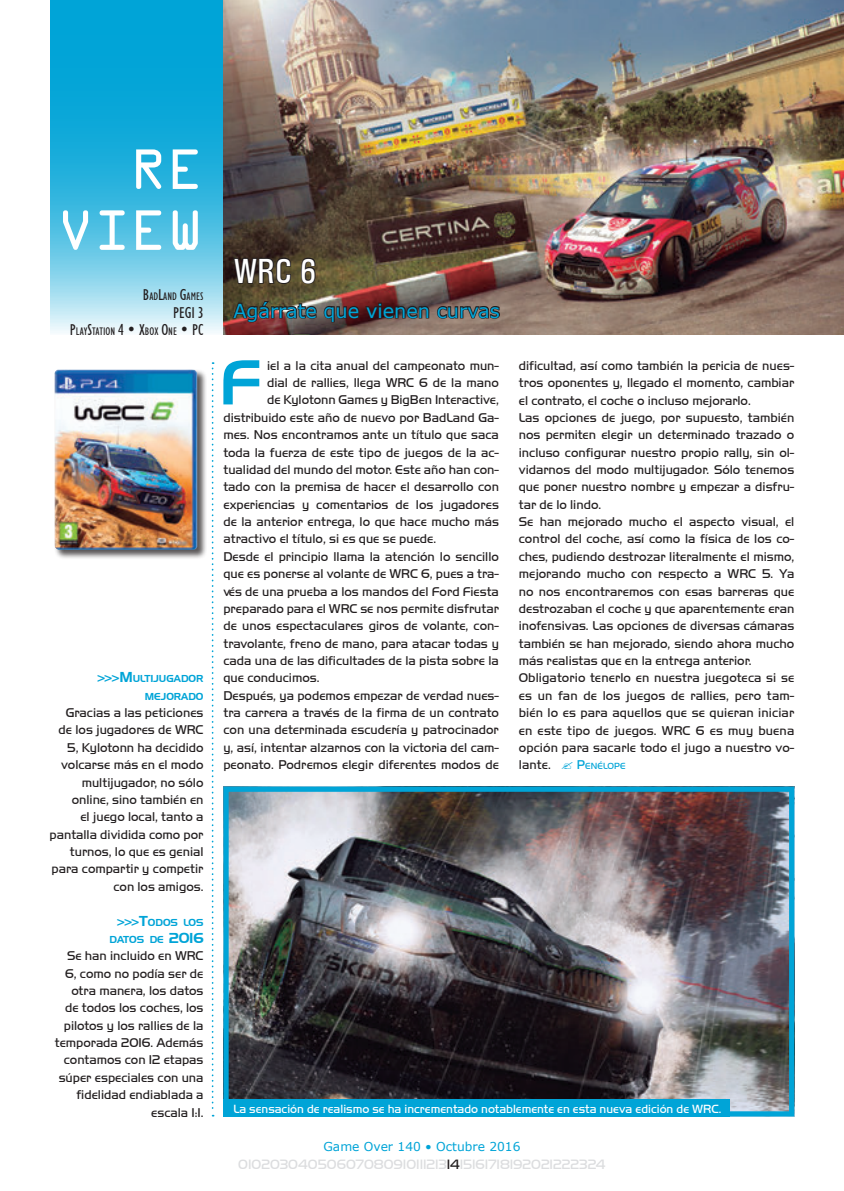
<style>
.page{position:relative;width:844px;height:1191px;background:#fff}
.page>*{position:absolute;margin:0;border:0;box-sizing:border-box;transform-origin:0 0}
.t1{font:61.43px "Handel Gothic BT";color:#00a4d7}
.t2{font:50.75px/60.9px "OCRA Std";color:#fff}
.t3{font:500 condensed 35px "Univers";color:#fff}
.t4{font:19.25px "Verdana";color:#00a4d7}
.t5{font:condensed 15.75px "Humanist 521 BT";color:#231f20}
.t6{font:14px "Handel Got D Ligh";color:#dcdddf}
.t7{font:13.12px/17.3px "Handel Got D Ligh";color:#231f20;text-align:right}
.t8{font:12.25px "Handel Got D Ligh";color:#fff}
.t9{font:12.25px "Verdana";color:#00a4d7}
.t10{font:condensed 11.03px "Humanist 521 BT";color:#231f20}
.t11{font:9.8px/17.3px "Handel Gothic BT";color:#00a4d7;text-align:right}
.t12{font:9.1px "Handel Got D Ligh";letter-spacing:.015em;color:#00a4d7}
.s1{font-size:15.75px}
.s2{font-size:12.25px}
.s3{font-size:14px}
.s4{font-size:13.12px}
.s5{color:#231f20}
</style>
<div class="page">
<svg style="left:50px;top:0;width:173px;height:333px;background:#3db9e0"></svg>
<img style="left:223px;top:0;width:620px;height:335px">
<img style="left:229px;top:792px;width:559px;height:318px">
<div style="left:223px;top:786px;width:571px;height:330px;border:5px solid #00a4d7"></div>
<img style="left:231px;top:256px;width:270px;height:67px">
<div style="left:223px;top:1099px;width:506px;height:17px;background:#00a4d7"></div>
<svg style="left:212px;top:362px;width:1px;height:754px"></svg>
<div style="left:54px;top:369px;width:153px;height:191px;background:#231f20;opacity:.75"></div>
<img style="left:54px;top:369px;width:143px;height:181px">
<h2 class="t2" style="left:57px;top:144px;width:148px;text-indent:73px">RE<br>VIEW</h2>
<p class="t10" style="left:143px;top:290px;width:62px"><span class="s1">B</span>AD<span class="s1">L</span>AND <span class="s1">G</span>AMES</p>
<p class="t5" style="left:173px;top:303px;width:32px">PEGI 3</p>
<p class="t10" style="left:70px;top:325px;width:134px"><span class="s1">P</span>LAY<span class="s1">S</span>TATION <span class="s1">4 • X</span>BOX <span class="s1">O</span>NE <span class="s1">• PC</span></p>
<p class="t11" style="left:96px;top:670px;width:109px"><span class="s2">&gt;&gt;&gt;</span><span class="s3">M</span> ULTIJUGADOR<br>MEJORADO</p>
<p class="t7" style="left:50px;top:704px;width:155px">Gracias a las peticiones de los jugadores de WRC<br>5, Kylotonn ha decidido volcarse más en el modo multijugador, no sólo online, sino también en<br>el juego local, tanto a pantalla dividida como por turnos, lo que es genial para compartir y competir con los amigos.</p>
<p class="t11" style="left:109px;top:913px;width:96px"><span class="s2">&gt;&gt;&gt;</span><span class="s3">T</span>ODOS LOS<br>DATOS DE <span class="s3">2016</span></p>
<p class="t7" style="left:55px;top:947px;width:150px">Se han incluido en WRC<br>6, como no podía ser de otra manera, los datos de todos los coches, los pilotos y los rallies de la temporada 2016. Además contamos con 12 etapas súper especiales con una fidelidad endiablada a escala 1:1.</p>
<h3 class="t3" style="left:233px;top:250px;width:84px">WRC 6</h3>
<h3 class="t4" style="left:233px;top:297px;width:268px">Agárrate que vienen curvas</h3>
<h1 class="t1" style="left:219px;top:345px;width:43px">F</h1>
<p class="t7" style="left:267px;top:357px;width:233px">iel a la cita anual del campeonato mun-</p>
<p class="t7" style="left:267px;top:374px;width:233px">dial de rallies, llega WRC 6 de la mano</p>
<p class="t7" style="left:267px;top:391px;width:233px">de Kylotonn Games y BigBen Interactive,</p>
<p class="t7" style="left:223px;top:409px;width:277px">distribuido este año de nuevo por BadLand Ga-</p>
<p class="t7" style="left:223px;top:426px;width:277px">mes. Nos encontramos ante un título que saca</p>
<p class="t7" style="left:223px;top:443px;width:277px">toda la fuerza de este tipo de juegos de la ac-</p>
<p class="t7" style="left:223px;top:461px;width:277px">tualidad del mundo del motor. Este año han con-</p>
<p class="t7" style="left:223px;top:478px;width:277px">tado con la premisa de hacer el desarrollo con</p>
<p class="t7" style="left:223px;top:496px;width:277px">experiencias y comentarios de los jugadores</p>
<p class="t7" style="left:223px;top:513px;width:277px">de la anterior entrega, lo que hace mucho más</p>
<p class="t7" style="left:223px;top:530px;width:214px">atractivo el título, si es que se puede.</p>
<p class="t7" style="left:223px;top:548px;width:277px">Desde el principio llama la atención lo sencillo</p>
<p class="t7" style="left:223px;top:565px;width:277px">que es ponerse al volante de WRC 6, pues a tra-</p>
<p class="t7" style="left:223px;top:582px;width:277px">vés de una prueba a los mandos del Ford Fiesta</p>
<p class="t7" style="left:223px;top:600px;width:277px">preparado para el WRC se nos permite disfrutar</p>
<p class="t7" style="left:223px;top:617px;width:277px">de unos espectaculares giros de volante, con-</p>
<p class="t7" style="left:223px;top:634px;width:277px">travolante, freno de mano, para atacar todas y</p>
<p class="t7" style="left:223px;top:652px;width:277px">cada una de las dificultades de la pista sobre la</p>
<p class="t7" style="left:223px;top:669px;width:98px">que conducimos.</p>
<p class="t7" style="left:223px;top:687px;width:277px">Después, ya podemos empezar de verdad nues-</p>
<p class="t7" style="left:223px;top:704px;width:277px">tra carrera a través de la firma de un contrato</p>
<p class="t7" style="left:223px;top:721px;width:277px">con una determinada escudería y patrocinador</p>
<p class="t7" style="left:223px;top:739px;width:277px">y, así, intentar alzarnos con la victoria del cam-</p>
<p class="t7" style="left:223px;top:756px;width:277px">peonato. Podremos elegir diferentes modos de</p>
<p class="t7" style="left:518px;top:357px;width:277px;text-align:left">dificultad, así como también la pericia de nues&shy;tros oponentes y, llegado el momento, cambiar el contrato, el coche o incluso mejorarlo.<br>Las opciones de juego, por supuesto, también nos permiten elegir un determinado trazado o incluso configurar nuestro propio rally, sin ol&shy;vidarnos del modo multijugador. Sólo tenemos que poner nuestro nombre y empezar a disfru&shy;tar de lo lindo.<br>Se han mejorado mucho el aspecto visual, el control del coche, así como la física de los co&shy;ches, pudiendo destrozar literalmente el mismo, mejorando mucho con respecto a WRC 5. Ya no nos encontraremos con esas barreras que destrozaban el coche y que aparentemente eran inofensivas. Las opciones de diversas cámaras también se han mejorado, siendo ahora mucho más realistas que en la entrega anterior.<br>Obligatorio tenerlo en nuestra juegoteca si se es un fan de los juegos de rallies, pero tam&shy;bién lo es para aquellos que se quieran iniciar en este tipo de juegos. WRC 6 es muy buena opción para sacarle todo el jugo a nuestro vo&shy;lante.</p>
<p class="t12" style="left:576px;top:761px;width:50px"><span class="s4">P</span>ENÉLOPE</p>
<p class="t8" style="left:233px;top:1101px;width:489px">La sensación de realismo se ha incrementado notablemente en esta nueva edición de WRC.</p>
<p class="t9" style="left:323px;top:1138px;width:198px">Game Over 140 • Octubre 2016</p>
<p class="t6" style="left:238px;top:1156px;width:369px">01020304050607080910111213<span class="s5">14</span>15161718192021222324</p>
</div>
